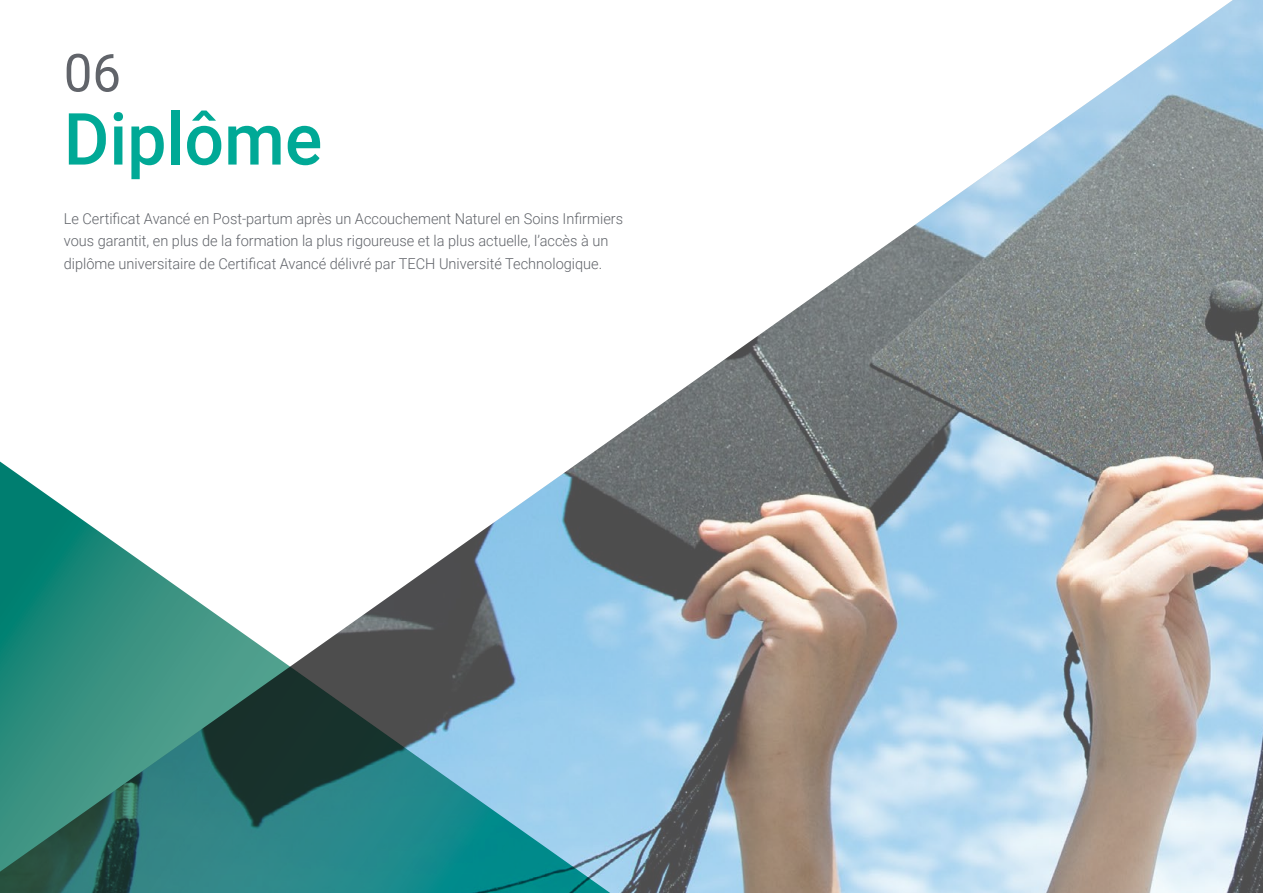
<style>
.page{position:relative;width:1263px;height:893px;background:#fff}
.page>*{position:absolute;margin:0;border:0;box-sizing:border-box;transform-origin:0 0}
.t1{font:500 72px "Roboto";color:#00a996}
.t2{font:52.5px "Roboto";color:#61646a}
.t3{font:300 15px/22.5px "Roboto";color:#61646a}
</style>
<div class="page">
<img style="left:602px;top:0;width:661px;height:893px">
<svg style="left:0;top:446px;width:640px;height:447px"></svg>
<h2 class="t2" style="left:64px;top:36px;width:59px">06</h2>
<h1 class="t1" style="left:64px;top:89px;width:260px">Diplôme</h1>
<p class="t3" style="left:64px;top:207px;width:561px">Le Certificat Avancé en Post-partum après un Accouchement Naturel en Soins Infirmiers vous garantit, en plus de la formation la plus rigoureuse et la plus actuelle, l’accès à un diplôme universitaire de Certificat Avancé délivré par TECH Université Technologique.</p>
</div>
